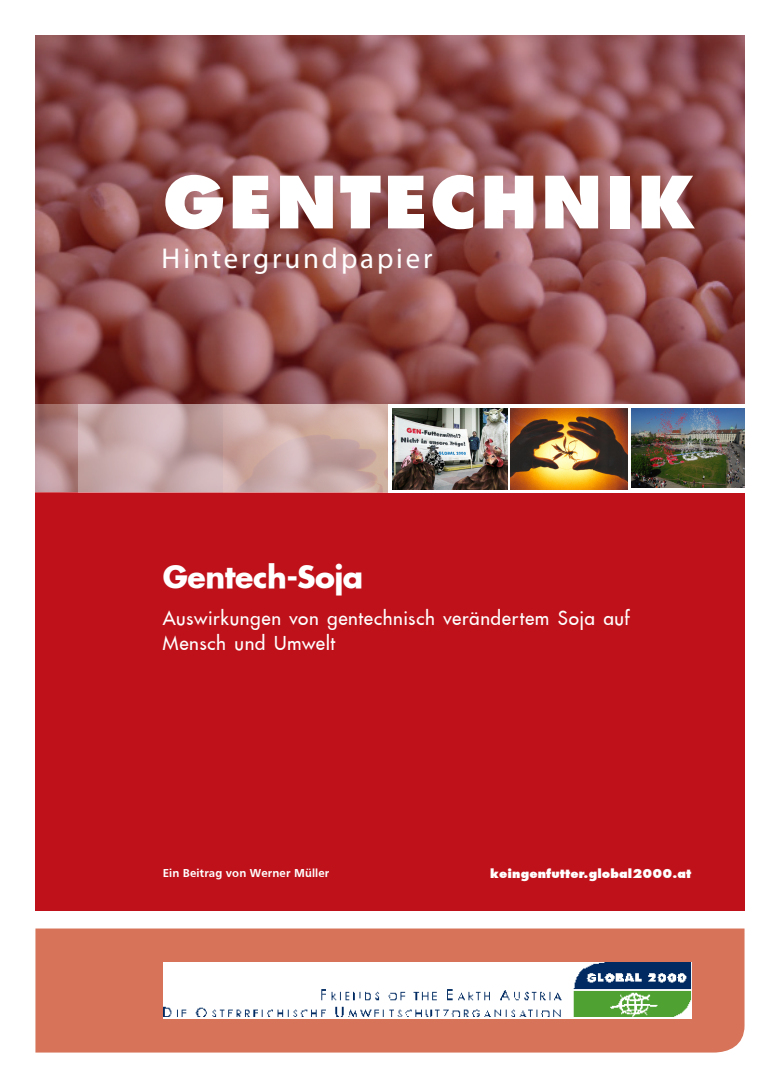
<style>
.page{position:relative;width:780px;height:1088px;background:#fff}
.page>*{position:absolute;margin:0;border:0;box-sizing:border-box;transform-origin:0 0}
.t1{font:800 69.88px "Futura";letter-spacing:.045em;color:#fff}
.TITEL{font:700 30px "Futura";letter-spacing:-.015em;color:#fff}
.t2{font:28.75px "Myriad Pro";letter-spacing:.1em;color:#fff}
.SUB-TITEL{font:18.75px/25px "Futura";letter-spacing:.04em;color:#fff}
.t3{font:800 11.88px "Futura";letter-spacing:.01em;color:#fff}
.t4{font:700 11.88px "Frutiger";letter-spacing:.01em;color:#fff}
</style>
<div class="page">
<div style="left:35px;top:928px;width:709px;height:124px;background:#d67359"></div>
<div style="left:35px;top:493px;width:709px;height:418px;background:#be1119"></div>
<svg style="left:35px;top:35px;width:709px;height:369px;background:#925151"></svg>
<img style="left:163px;top:962px;width:528px;height:57px">
<svg style="left:35px;top:404px;width:43px;height:89px;background:#b18586"></svg>
<svg style="left:78px;top:404px;width:145px;height:89px;background:#c8a9ab"></svg>
<img style="left:510px;top:408px;width:117px;height:81px">
<img style="left:392px;top:409px;width:115px;height:80px">
<img style="left:631px;top:409px;width:113px;height:79px">
<p class="t1" style="left:163px;top:158px;width:533px">GENTECHNIK</p>
<p class="t2" style="left:161px;top:240px;width:272px">Hintergrundpapier</p>
<p class="TITEL" style="left:163px;top:556px;width:202px">Gentech-Soja</p>
<p class="SUB-TITEL" style="left:163px;top:605px;width:468px">Auswirkungen von gentechnisch verändertem Soja auf<br>Mensch und Umwelt</p>
<p class="t4" style="left:163px;top:866px;width:168px">Ein Beitrag von Werner Müller</p>
<p class="t3" style="left:490px;top:865px;width:203px">keingenfutter.global2000.at</p>
</div>
